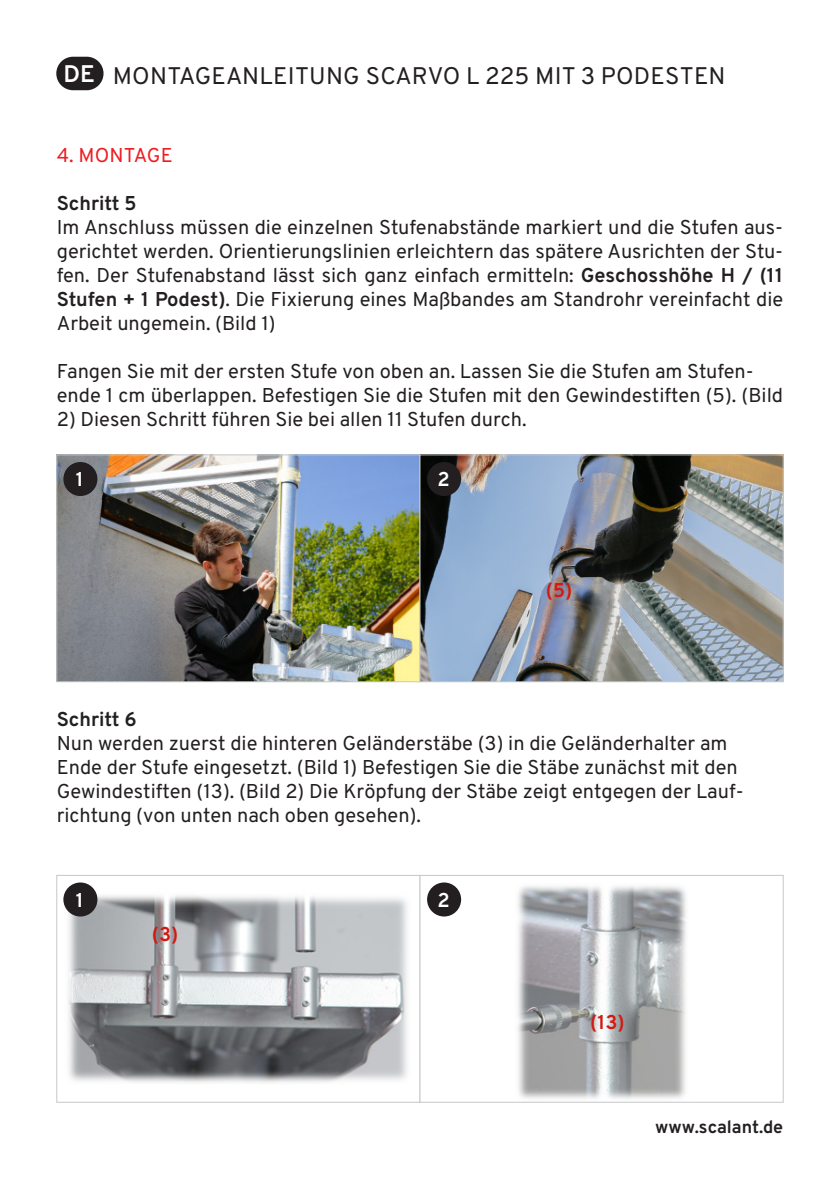
<style>
.page{position:relative;width:840px;height:1191px;background:#fff}
.page>*{position:absolute;margin:0;border:0;box-sizing:border-box;transform-origin:0 0}
.t1{font:24px "Overpass";letter-spacing:.01em;color:#231f20}
.t2{font:700 24px "Overpass";color:#fff}
.t3{font:20px/24px "Overpass";color:#231f20;text-align:justify}
.t4{font:700 20px "Overpass";letter-spacing:-.005em;color:#231f20}
.t5{font:700 20px "Overpass";color:#d21914}
.t6{font:20px "Overpass";letter-spacing:.01em;color:#ee1d23}
.t7{font:700 20px "Overpass";color:#fff}
.t8{font:700 18px "Overpass";color:#231f20}
.s1{font-weight:700}
</style>
<div class="page">
<div style="left:56px;top:875px;width:364px;height:227px;border:1px solid #c7c8ca"></div>
<div style="left:56px;top:57px;width:47px;height:33px;background:#231f20;border-radius:17px"></div>
<img style="left:58px;top:456px;width:360px;height:224px">
<div style="left:56px;top:454px;width:364px;height:228px;border:1px solid #c7c8ca"></div>
<div style="left:63px;top:462px;width:34px;height:34px;background:#231f20;border-radius:50%"></div>
<img style="left:421px;top:456px;width:360px;height:224px">
<div style="left:419px;top:454px;width:364px;height:228px;border:1px solid #c7c8ca"></div>
<div style="left:427px;top:462px;width:34px;height:34px;background:#231f20;border-radius:50%"></div>
<div style="left:419px;top:875px;width:364px;height:227px;background:#fff;border:1px solid #c7c8ca"></div>
<div style="left:427px;top:882px;width:34px;height:34px;background:#231f20;border-radius:50%"></div>
<img style="left:514px;top:886px;width:174px;height:215px">
<img style="left:65px;top:893px;width:342px;height:190px">
<div style="left:63px;top:882px;width:34px;height:34px;background:#231f20;border-radius:50%"></div>
<p class="t2" style="left:63px;top:57px;width:33px">DE</p>
<p class="t1" style="left:113px;top:58px;width:614px">MONTAGEANLEITUNG SCARVO L 225 MIT 3 PODESTEN</p>
<p class="t6" style="left:57px;top:141px;width:117px">4. MONTAGE</p>
<p class="t4" style="left:57px;top:189px;width:81px">Schritt 5</p>
<p class="t3" style="left:57px;top:215px;width:727px">Im Anschluss müssen die einzelnen Stufenabstände markiert und die Stufen aus&shy;gerichtet werden. Orientierungslinien erleichtern das spätere Ausrichten der Stu&shy;fen. Der Stufenabstand lässt sich ganz einfach ermitteln: <span class="s1">Geschosshöhe H / (11<br>Stufen + 1 Podest)</span>. Die Fixierung eines Maßbandes am Standrohr vereinfacht die Arbeit ungemein. (Bild 1)</p>
<p class="t3" style="left:57px;top:359px;width:698px">Fangen Sie mit der ersten Stufe von oben an. Lassen Sie die Stufen am Stufen-</p>
<p class="t3" style="left:57px;top:383px;width:727px">ende 1 cm überlappen. Befestigen Sie die Stufen mit den Gewindestiften (5). (Bild</p>
<p class="t3" style="left:57px;top:407px;width:471px">2) Diesen Schritt führen Sie bei allen 11 Stufen durch.</p>
<p class="t7" style="left:76px;top:465px;width:10px">1</p>
<p class="t7" style="left:437px;top:465px;width:14px">2</p>
<p class="t5" style="left:545px;top:575px;width:28px">(5)</p>
<p class="t4" style="left:57px;top:704px;width:81px">Schritt 6</p>
<p class="t3" style="left:57px;top:731px;width:672px">Nun werden zuerst die hinteren Geländerstäbe (3) in die Geländerhalter am</p>
<p class="t3" style="left:57px;top:755px;width:682px">Ende der Stufe eingesetzt. (Bild 1) Befestigen Sie die Stäbe zunächst mit den</p>
<p class="t3" style="left:57px;top:779px;width:688px">Gewindestiften (13). (Bild 2) Die Kröpfung der Stäbe zeigt entgegen der Lauf-</p>
<p class="t3" style="left:57px;top:803px;width:365px">richtung (von unten nach oben gesehen).</p>
<p class="t7" style="left:76px;top:885px;width:10px">1</p>
<p class="t5" style="left:152px;top:920px;width:28px">(3)</p>
<p class="t7" style="left:437px;top:885px;width:14px">2</p>
<p class="t5" style="left:589px;top:1008px;width:36px">(13)</p>
<p class="t8" style="left:654px;top:1113px;width:129px">www.scalant.de</p>
</div>
